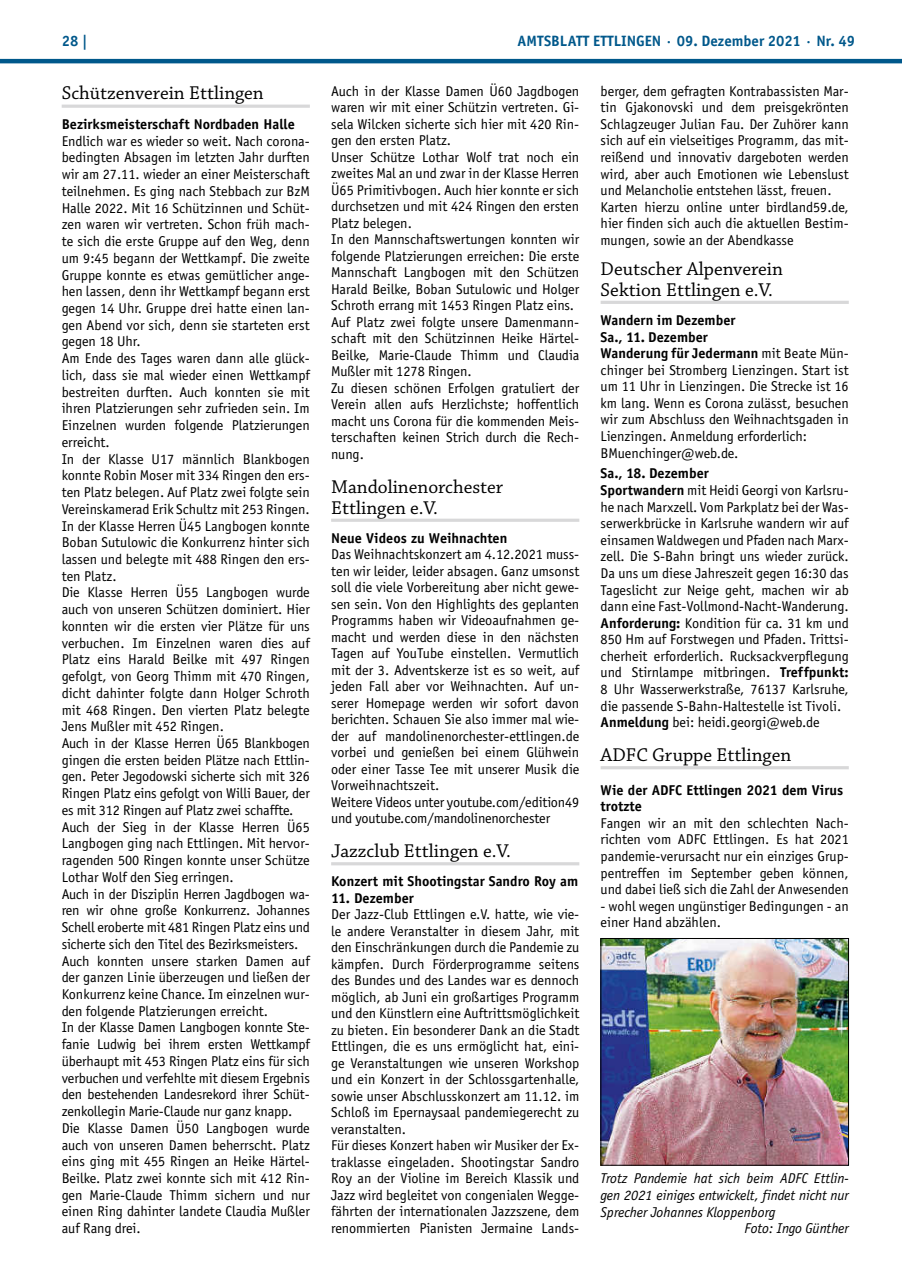
<style>
.page{position:relative;width:902px;height:1280px;background:#fff}
.page>*{position:absolute;margin:0;border:0;box-sizing:border-box;transform-origin:0 0}
.t1{font:19.5px/21px "Chaparral Pro";color:#000}
.t2{font:700 15px "Officina Sans";color:#00588b}
.t3{font:14.25px/16.8px "Officina Sans";color:#000}
.t4{font:700 14.25px/16.6px "Officina Sans";color:#000}
.t5{font:italic 14.25px "Officina Sans";color:#000}
.s1{font-weight:700}
</style>
<div class="page">
<hr style="left:0;top:59px;width:901px;height:4px;background:#00588b">
<hr style="left:62px;top:105px;width:248px;height:3px;background:#d8d8d9">
<hr style="left:331px;top:519px;width:248px;height:3px;background:#d8d8d9">
<hr style="left:331px;top:862px;width:248px;height:3px;background:#d8d8d9">
<hr style="left:600px;top:301px;width:248px;height:3px;background:#d8d8d9">
<hr style="left:600px;top:766px;width:248px;height:3px;background:#d8d8d9">
<img style="left:602px;top:940px;width:244px;height:223px">
<div style="left:600px;top:938px;width:248px;height:227px;border:1px solid #000"></div>
<p class="t2" style="left:62px;top:32px;width:28px">28 |</p>
<p class="t2" style="left:517px;top:32px;width:339px">AMTSBLATT ETTLINGEN · 09. Dezember 2021 · Nr. 49</p>
<h1 class="t1" style="left:62px;top:84px;width:204px">Schützenverein Ettlingen</h1>
<p class="t4" style="left:62px;top:116px;width:235px">Bezirksmeisterschaft Nordbaden Halle</p>
<p class="t3" style="left:62px;top:132px;width:250px">Endlich war es wieder so weit. Nach corona&shy;bedingten Absagen im letzten Jahr durften wir am 27.11. wieder an einer Meisterschaft teilnehmen. Es ging nach Stebbach zur BzM Halle 2022. Mit 16 Schützinnen und Schüt&shy;zen waren wir vertreten. Schon früh mach&shy;te sich die erste Gruppe auf den Weg, denn um 9:45 begann der Wettkampf. Die zweite Gruppe konnte es etwas gemütlicher ange&shy;hen lassen, denn ihr Wettkampf begann erst gegen 14 Uhr. Gruppe drei hatte einen lan&shy;gen Abend vor sich, denn sie starteten erst gegen 18 Uhr.<br>Am Ende des Tages waren dann alle glück&shy;lich, dass sie mal wieder einen Wettkampf bestreiten durften. Auch konnten sie mit ihren Platzierungen sehr zufrieden sein. Im Einzelnen wurden folgende Platzierungen erreicht.<br>In der Klasse U17 männlich Blankbogen konnte Robin Moser mit 334 Ringen den ers&shy;ten Platz belegen. Auf Platz zwei folgte sein Vereinskamerad Erik Schultz mit 253 Ringen.<br>In der Klasse Herren Ü45 Langbogen konnte Boban Sutulowic die Konkurrenz hinter sich lassen und belegte mit 488 Ringen den ers&shy;ten Platz.<br>Die Klasse Herren Ü55 Langbogen wurde auch von unseren Schützen dominiert. Hier konnten wir die ersten vier Plätze für uns verbuchen. Im Einzelnen waren dies auf Platz eins Harald Beilke mit 497 Ringen gefolgt, von Georg Thimm mit 470 Ringen, dicht dahinter folgte dann Holger Schroth mit 468 Ringen. Den vierten Platz belegte Jens Mußler mit 452 Ringen.<br>Auch in der Klasse Herren Ü65 Blankbogen gingen die ersten beiden Plätze nach Ettlin&shy;gen. Peter Jegodowski sicherte sich mit 326<br>Ringen Platz eins gefolgt von Willi Bauer, der es mit 312 Ringen auf Platz zwei schaffte.<br>Auch der Sieg in der Klasse Herren Ü65<br>Langbogen ging nach Ettlingen. Mit hervor&shy;ragenden 500 Ringen konnte unser Schütze Lothar Wolf den Sieg erringen.<br>Auch in der Disziplin Herren Jagdbogen wa&shy;ren wir ohne große Konkurrenz. Johannes Schell eroberte mit 481 Ringen Platz eins und sicherte sich den Titel des Bezirksmeisters.<br>Auch konnten unsere starken Damen auf der ganzen Linie überzeugen und ließen der Konkurrenz keine Chance. Im einzelnen wur&shy;den folgende Platzierungen erreicht.<br>In der Klasse Damen Langbogen konnte Ste&shy;fanie Ludwig bei ihrem ersten Wettkampf überhaupt mit 453 Ringen Platz eins für sich verbuchen und verfehlte mit diesem Ergebnis den bestehenden Landesrekord ihrer Schüt&shy;zenkollegin Marie-Claude nur ganz knapp.<br>Die Klasse Damen Ü50 Langbogen wurde auch von unseren Damen beherrscht. Platz eins ging mit 455 Ringen an Heike Härtel-Beilke. Platz zwei konnte sich mit 412 Rin&shy;gen Marie-Claude Thimm sichern und nur einen Ring dahinter landete Claudia Mußler auf Rang drei.</p>
<p class="t3" style="left:331px;top:83px;width:250px">Auch in der Klasse Damen Ü60 Jagdbogen waren wir mit einer Schützin vertreten. Gi&shy;sela Wilcken sicherte sich hier mit 420 Rin&shy;gen den ersten Platz.<br>Unser Schütze Lothar Wolf trat noch ein zweites Mal an und zwar in der Klasse Herren Ü65 Primitivbogen. Auch hier konnte er sich durchsetzen und mit 424 Ringen den ersten Platz belegen.<br>In den Mannschaftswertungen konnten wir folgende Platzierungen erreichen: Die erste Mannschaft Langbogen mit den Schützen Harald Beilke, Boban Sutulowic und Holger Schroth errang mit 1453 Ringen Platz eins.<br>Auf Platz zwei folgte unsere Damenmann&shy;schaft mit den Schützinnen Heike Härtel-Beilke, Marie-Claude Thimm und Claudia Mußler mit 1278 Ringen.<br>Zu diesen schönen Erfolgen gratuliert der Verein allen aufs Herzlichste; hoffentlich macht uns Corona für die kommenden Meis&shy;terschaften keinen Strich durch die Rech&shy;nung.</p>
<h1 class="t1" style="left:331px;top:477px;width:173px">Mandolinenorchester<br>Ettlingen e.V.</h1>
<p class="t4" style="left:331px;top:529px;width:178px">Neue Videos zu Weihnachten</p>
<p class="t3" style="left:331px;top:546px;width:250px">Das Weihnachtskonzert am 4.12.2021 muss&shy;ten wir leider, leider absagen. Ganz umsonst soll die viele Vorbereitung aber nicht gewe&shy;sen sein. Von den Highlights des geplanten Programms haben wir Videoaufnahmen ge&shy;macht und werden diese in den nächsten Tagen auf YouTube einstellen. Vermutlich mit der 3. Adventskerze ist es so weit, auf jeden Fall aber vor Weihnachten. Auf un&shy;serer Homepage werden wir sofort davon berichten. Schauen Sie also immer mal wie&shy;der auf mandolinenorchester-ettlingen.de vorbei und genießen bei einem Glühwein oder einer Tasse Tee mit unserer Musik die Vorweihnachtszeit.<br>Weitere Videos unter youtube.com/edition49 und youtube.com/mandolinenorchester</p>
<h1 class="t1" style="left:331px;top:841px;width:181px">Jazzclub Ettlingen e.V.</h1>
<p class="t4" style="left:331px;top:873px;width:248px">Konzert mit Shootingstar Sandro Roy am</p>
<p class="t4" style="left:331px;top:889px;width:84px">11. Dezember</p>
<p class="t3" style="left:331px;top:906px;width:250px">Der Jazz-Club Ettlingen e.V. hatte, wie vie&shy;le andere Veranstalter in diesem Jahr, mit den Einschränkungen durch die Pandemie zu kämpfen. Durch Förderprogramme seitens des Bundes und des Landes war es dennoch möglich, ab Juni ein großartiges Programm und den Künstlern eine Auftrittsmöglichkeit zu bieten. Ein besonderer Dank an die Stadt Ettlingen, die es uns ermöglicht hat, eini&shy;ge Veranstaltungen wie unseren Workshop und ein Konzert in der Schlossgartenhalle, sowie unser Abschlusskonzert am 11.12. im Schloß im Epernaysaal pandemiegerecht zu veranstalten.<br>Für dieses Konzert haben wir Musiker der Ex&shy;traklasse eingeladen. Shootingstar Sandro Roy an der Violine im Bereich Klassik und Jazz wird begleitet von congenialen Wegge&shy;fährten der internationalen Jazzszene, dem renommierten Pianisten Jermaine Lands-</p>
<p class="t3" style="left:600px;top:83px;width:250px">berger, dem gefragten Kontrabassisten Mar&shy;tin Gjakonovski und dem preisgekrönten Schlagzeuger Julian Fau. Der Zuhörer kann sich auf ein vielseitiges Programm, das mit&shy;reißend und innovativ dargeboten werden wird, aber auch Emotionen wie Lebenslust und Melancholie entstehen lässt, freuen.<br>Karten hierzu online unter birdland59.de, hier finden sich auch die aktuellen Bestim&shy;mungen, sowie an der Abendkasse</p>
<h1 class="t1" style="left:600px;top:259px;width:184px">Deutscher Alpenverein<br>Sektion Ettlingen e.V.</h1>
<p class="t3" style="left:600px;top:312px;width:250px"><span class="s1">Wandern im Dezember<br>Sa., 11. Dezember<br>Wanderung für Jedermann</span> mit Beate Mün&shy;chinger bei Stromberg Lienzingen. Start ist um 11 Uhr in Lienzingen. Die Strecke ist 16 km lang. Wenn es Corona zulässt, besuchen wir zum Abschluss den Weihnachtsgaden in Lienzingen. Anmeldung erforderlich:<br>BMuenchinger@web.de.</p>
<p class="t3" style="left:600px;top:465px;width:250px"><span class="s1">Sa., 18. Dezember<br>Sportwandern</span> mit Heidi Georgi von Karlsru&shy;he nach Marxzell. Vom Parkplatz bei der Was&shy;serwerkbrücke in Karlsruhe wandern wir auf einsamen Waldwegen und Pfaden nach Marx&shy;zell. Die S-Bahn bringt uns wieder zurück.<br>Da uns um diese Jahreszeit gegen 16:30 das Tageslicht zur Neige geht, machen wir ab dann eine Fast-Vollmond-Nacht-Wanderung.<br><span class="s1">Anforderung:</span> Kondition für ca. 31 km und 850 Hm auf Forstwegen und Pfaden. Trittsi&shy;cherheit erforderlich. Rucksackverpflegung und Stirnlampe mitbringen. <span class="s1">Treffpunkt:<br></span>8 Uhr Wasserwerkstraße, 76137 Karlsruhe, die passende S-Bahn-Haltestelle ist Tivoli.<br><span class="s1">Anmeldung</span> bei: heidi.georgi@web.de</p>
<h1 class="t1" style="left:600px;top:745px;width:192px">ADFC Gruppe Ettlingen</h1>
<p class="t4" style="left:600px;top:781px;width:244px">Wie der ADFC Ettlingen 2021 dem Virus trotzte</p>
<p class="t3" style="left:600px;top:815px;width:250px;text-align:justify">Fangen wir an mit den schlechten Nach&shy;richten vom ADFC Ettlingen. Es hat 2021 pandemie-verursacht nur ein einziges Grup&shy;pentreffen im September geben können, und dabei ließ sich die Zahl der Anwesenden</p>
<p class="t3" style="left:600px;top:897px;width:250px">- wohl wegen ungünstiger Bedingungen - an einer Hand abzählen.</p>
<p class="t5" style="left:600px;top:1170px;width:250px">Trotz Pandemie hat sich beim ADFC Ettlin-</p>
<p class="t5" style="left:600px;top:1187px;width:250px">gen 2021 einiges entwickelt, findet nicht nur</p>
<p class="t5" style="left:600px;top:1203px;width:176px">Sprecher Johannes Kloppenborg</p>
<p class="t5" style="left:744px;top:1220px;width:106px">Foto: Ingo Günther</p>
</div>
